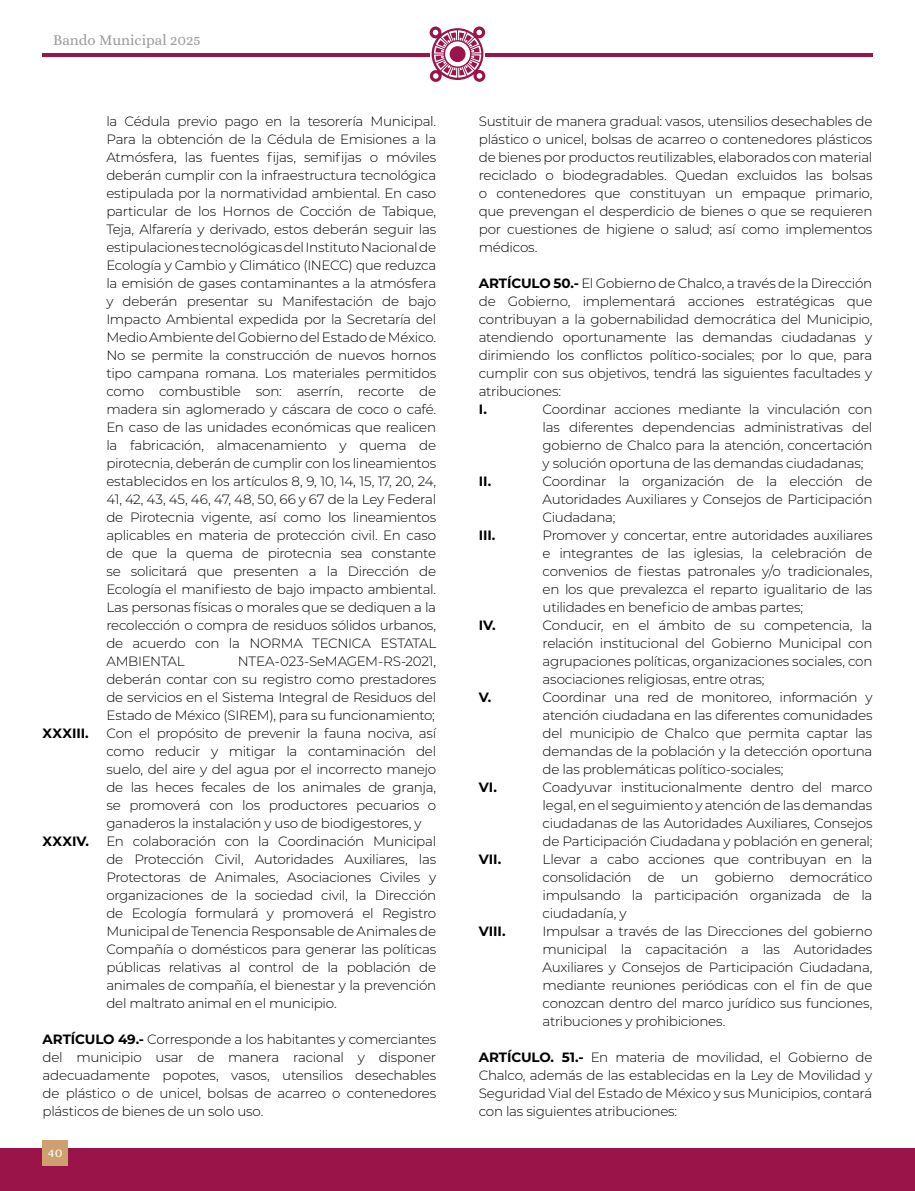
<style>
.page{position:relative;width:915px;height:1191px;background:#fff}
.page>*{position:absolute;margin:0;border:0;box-sizing:border-box;transform-origin:0 0}
.t1{font:15px "Alice";color:#9d9d9c}
.t2{font:300 13.5px/18px "Montserrat";letter-spacing:-.02em;color:#000;text-align:justify}
.t3{font:700 13.5px "Montserrat";letter-spacing:-.01em;color:#000}
.t4{font:13.5px "Alice";color:#fff}
.s1{font-weight:700}
</style>
<div class="page">
<div style="left:0;top:1148px;width:914px;height:43px;background:#9a1449"></div>
<div style="left:43px;top:1140px;width:25px;height:25px;background:#cea070"></div>
<svg style="left:429px;top:26px;width:56px;height:56px"></svg>
<div style="left:449px;top:46px;width:16px;height:16px;background:#9a1449;border-radius:50%"></div>
<hr style="left:43px;top:53px;width:386px;height:3px;background:#9a1449">
<hr style="left:485px;top:53px;width:387px;height:3px;background:#9a1449">
<p class="t1" style="left:53px;top:33px;width:149px">Bando Municipal 2025</p>
<p class="t2" style="left:106px;top:112px;width:331px">la Cédula previo pago en la tesorería Municipal.<br>Para la obtención de la Cédula de Emisiones a la Atmósfera, las fuentes fijas, semifijas o móviles deberán cumplir con la infraestructura tecnológica estipulada por la normatividad ambiental. En caso particular de los Hornos de Cocción de Tabique, Teja, Alfarería y derivado, estos deberán seguir las estipulaciones tecnológicas del Instituto Nacional de Ecología y Cambio y Climático (INECC) que reduzca la emisión de gases contaminantes a la atmósfera y deberán presentar su Manifestación de bajo Impacto Ambiental expedida por la Secretaría del Medio Ambiente del Gobierno del Estado de México.<br>No se permite la construcción de nuevos hornos tipo campana romana. Los materiales permitidos como combustible son: aserrín, recorte de madera sin aglomerado y cáscara de coco o café.<br>En caso de las unidades económicas que realicen la fabricación, almacenamiento y quema de pirotecnia, deberán de cumplir con los lineamientos establecidos en los artículos 8, 9, 10, 14, 15, 17, 20, 24, 41, 42, 43, 45, 46, 47, 48, 50, 66 y 67 de la Ley Federal de Pirotecnia vigente, así como los lineamientos aplicables en materia de protección civil. En caso de que la quema de pirotecnia sea constante se solicitará que presenten a la Dirección de Ecología el manifiesto de bajo impacto ambiental.<br>Las personas físicas o morales que se dediquen a la recolección o compra de residuos sólidos urbanos, de acuerdo con la NORMA TECNICA ESTATAL AMBIENTAL</p>
<p class="t2" style="left:106px;top:652px;width:331px;text-indent:131px">NTEA-023-SeMAGEM-RS-2021, deberán contar con su registro como prestadores de servicios en el Sistema Integral de Residuos del Estado de México (SIREM), para su funcionamiento;</p>
<p class="t3" style="left:43px;top:723px;width:48px">XXXIII.</p>
<p class="t2" style="left:106px;top:724px;width:331px">Con el propósito de prevenir la fauna nociva, así como reducir y mitigar la contaminación del suelo, del aire y del agua por el incorrecto manejo de las heces fecales de los animales de granja, se promoverá con los productores pecuarios o ganaderos la instalación y uso de biodigestores, y</p>
<p class="t3" style="left:43px;top:831px;width:48px">XXXIV.</p>
<p class="t2" style="left:106px;top:832px;width:331px">En colaboración con la Coordinación Municipal de Protección Civil, Autoridades Auxiliares, las Protectoras de Animales, Asociaciones Civiles y organizaciones de la sociedad civil, la Dirección de Ecología formulará y promoverá el Registro Municipal de Tenencia Responsable de Animales de Compañía o domésticos para generar las políticas públicas relativas al control de la población de animales de compañía, el bienestar y la prevención del maltrato animal en el municipio.</p>
<p class="t2" style="left:43px;top:1030px;width:395px"><span class="s1">ARTÍCULO 49.-</span> Corresponde a los habitantes y comerciantes del municipio usar de manera racional y disponer adecuadamente popotes, vasos, utensilios desechables de plástico o de unicel, bolsas de acarreo o contenedores plásticos de bienes de un solo uso.</p>
<p class="t4" style="left:48px;top:1145px;width:16px">40</p>
<p class="t2" style="left:478px;top:112px;width:395px">Sustituir de manera gradual: vasos, utensilios desechables de plástico o unicel, bolsas de acarreo o contenedores plásticos de bienes por productos reutilizables, elaborados con material reciclado o biodegradables. Quedan excluidos las bolsas o contenedores que constituyan un empaque primario, que prevengan el desperdicio de bienes o que se requieren por cuestiones de higiene o salud; así como implementos médicos.</p>
<p class="t2" style="left:478px;top:274px;width:395px"><span class="s1">ARTÍCULO 50.-</span> El Gobierno de Chalco, a través de la Dirección de Gobierno, implementará acciones estratégicas que contribuyan a la gobernabilidad democrática del Municipio, atendiendo oportunamente las demandas ciudadanas y dirimiendo los conflictos político-sociales; por lo que, para cumplir con sus objetivos, tendrá las siguientes facultades y atribuciones:</p>
<p class="t3" style="left:478px;top:399px;width:10px">I.</p>
<p class="t2" style="left:542px;top:399px;width:331px">Coordinar acciones mediante la vinculación con las diferentes dependencias administrativas del gobierno de Chalco para la atención, concertación y solución oportuna de las demandas ciudadanas;</p>
<p class="t3" style="left:478px;top:471px;width:14px">II.</p>
<p class="t2" style="left:542px;top:471px;width:331px">Coordinar la organización de la elección de Autoridades Auxiliares y Consejos de Participación Ciudadana;</p>
<p class="t3" style="left:478px;top:525px;width:18px">III.</p>
<p class="t2" style="left:542px;top:525px;width:331px">Promover y concertar, entre autoridades auxiliares e integrantes de las iglesias, la celebración de convenios de fiestas patronales y/o tradicionales, en los que prevalezca el reparto igualitario de las utilidades en beneficio de ambas partes;</p>
<p class="t3" style="left:478px;top:615px;width:19px">IV.</p>
<p class="t2" style="left:542px;top:615px;width:331px">Conducir, en el ámbito de su competencia, la relación institucional del Gobierno Municipal con agrupaciones políticas, organizaciones sociales, con asociaciones religiosas, entre otras;</p>
<p class="t3" style="left:478px;top:687px;width:14px">V.</p>
<p class="t2" style="left:542px;top:687px;width:331px">Coordinar una red de monitoreo, información y atención ciudadana en las diferentes comunidades del municipio de Chalco que permita captar las demandas de la población y la detección oportuna de las problemáticas político-sociales;</p>
<p class="t3" style="left:478px;top:777px;width:20px">VI.</p>
<p class="t2" style="left:542px;top:777px;width:331px">Coadyuvar institucionalmente dentro del marco legal, en el seguimiento y atención de las demandas ciudadanas de las Autoridades Auxiliares, Consejos de Participación Ciudadana y población en general;</p>
<p class="t3" style="left:478px;top:849px;width:24px">VII.</p>
<p class="t2" style="left:542px;top:849px;width:331px">Llevar a cabo acciones que contribuyan en la consolidación de un gobierno democrático impulsando la participación organizada de la ciudadanía, y</p>
<p class="t3" style="left:478px;top:921px;width:28px">VIII.</p>
<p class="t2" style="left:542px;top:921px;width:331px">Impulsar a través de las Direcciones del gobierno municipal la capacitación a las Autoridades Auxiliares y Consejos de Participación Ciudadana, mediante reuniones periódicas con el fin de que conozcan dentro del marco jurídico sus funciones, atribuciones y prohibiciones.</p>
<p class="t2" style="left:478px;top:1047px;width:395px"><span class="s1">ARTÍCULO. 51.-</span> En materia de movilidad, el Gobierno de Chalco, además de las establecidas en la Ley de Movilidad y Seguridad Vial del Estado de México y sus Municipios, contará con las siguientes atribuciones:</p>
</div>
